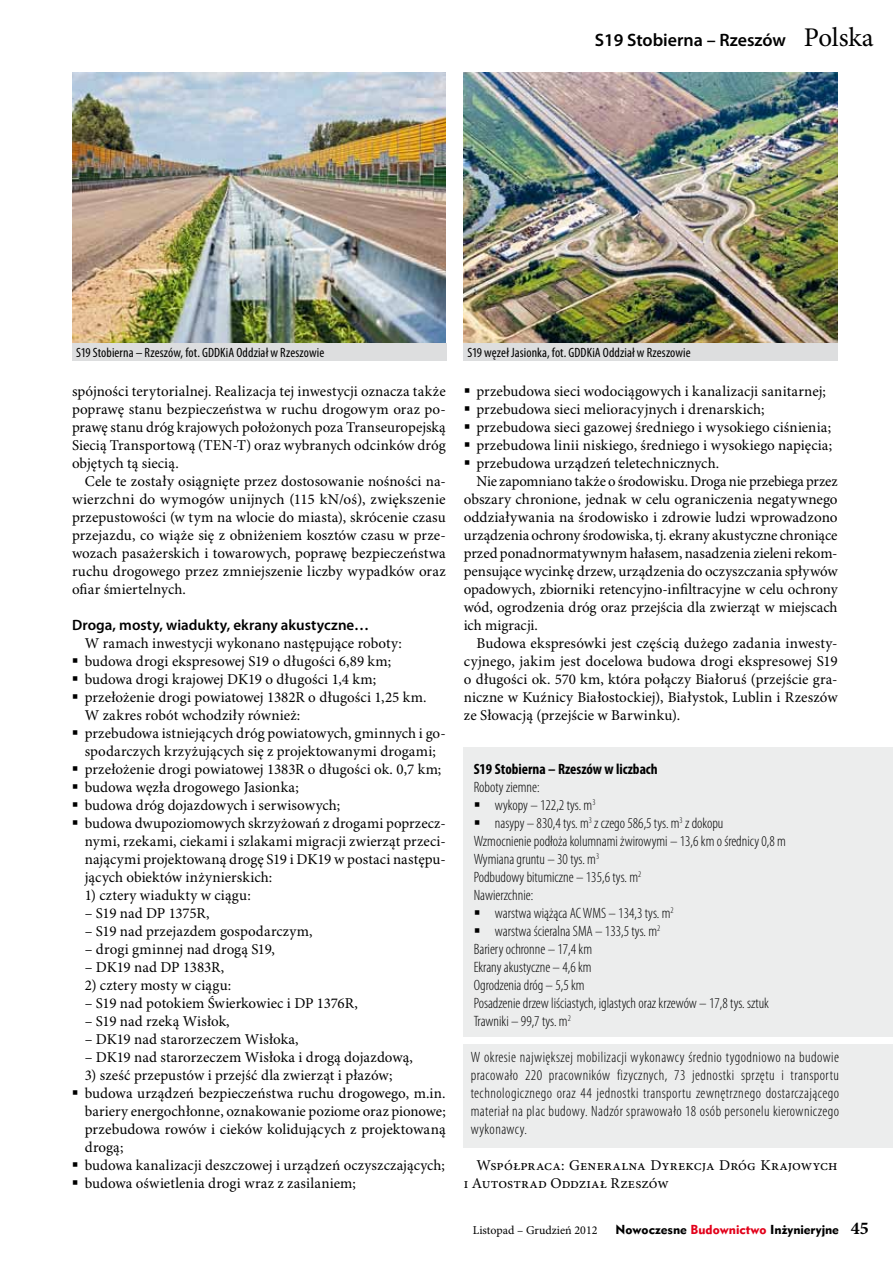
<style>
.page{position:relative;width:893px;height:1263px;background:#fff}
.page>*{position:absolute;margin:0;border:0;box-sizing:border-box;transform-origin:0 0}
.t1{font:600 18px "Myriad Pro";color:#000}
.t2{font:15px/18px "Minion Pro";letter-spacing:.005em;color:#000}
.t3{font:300 condensed 15px/18px "Myriad Pro";color:#000;text-align:justify}
.t4{font:600 15px "Myriad Pro";letter-spacing:.005em;color:#000}
.t5{font:700 condensed 15px "Myriad Pro";color:#000}
.t6{font:15px "Minion Pro";letter-spacing:-.02em;color:#000}
.t7{font:condensed 13.5px "Myriad Pro";letter-spacing:.005em;color:#000}
.t8{font:12px "Geometr 415 Blk PL";color:#000}
.t9{font:12px "Minion Pro";color:#000}
.s1{font-family:"Minion Pro";font-weight:400;font-size:27px}
.s2{color:#e2001a}
.s3{font-family:"Minion Pro";font-weight:700;font-size:18px}
</style>
<div class="page">
<div style="left:464px;top:1044px;width:429px;height:104px;background:#eceded"></div>
<div style="left:464px;top:747px;width:429px;height:290px;background:#eceded"></div>
<img style="left:72px;top:72px;width:374px;height:271px">
<div style="left:72px;top:343px;width:374px;height:17px;background:#dddedf"></div>
<img style="left:463px;top:72px;width:374px;height:271px">
<div style="left:463px;top:343px;width:374px;height:17px;background:#dddedf"></div>
<p class="t1" style="left:595px;top:30px;width:280px">S19 Stobierna – Rzeszów <span class="s1">Polska</span></p>
<p class="t7" style="left:76px;top:345px;width:250px">S19 Stobierna – Rzeszów, fot. GDDKiA Oddział w Rzeszowie</p>
<p class="t7" style="left:467px;top:345px;width:225px">S19 węzeł Jasionka, fot. GDDKiA Oddział w Rzeszowie</p>
<p class="t2" style="left:72px;top:383px;width:375px;text-align:justify">spójności terytorialnej. Realizacja tej inwestycji oznacza także poprawę stanu bezpieczeństwa w ruchu drogowym oraz po&shy;prawę stanu dróg krajowych położonych poza Transeuropejską Siecią Transportową (TEN-T) oraz wybranych odcinków dróg objętych tą siecią.</p>
<p class="t2" style="left:72px;top:473px;width:375px;text-align:justify;text-indent:13px">Cele te zostały osiągnięte przez dostosowanie nośności na&shy;wierzchni do wymogów unijnych (115 kN/oś), zwiększenie przepustowości (w tym na wlocie do miasta), skrócenie czasu przejazdu, co wiąże się z obniżeniem kosztów czasu w prze&shy;wozach pasażerskich i towarowych, poprawę bezpieczeństwa ruchu drogowego przez zmniejszenie liczby wypadków oraz ofiar śmiertelnych.</p>
<p class="t4" style="left:72px;top:617px;width:299px">Droga, mosty, wiadukty, ekrany akustyczne…</p>
<p class="t2" style="left:85px;top:635px;width:363px">W ramach inwestycji wykonano następujące roboty: budowa drogi ekspresowej S19 o długości 6,89 km;<br>budowa drogi krajowej DK19 o długości 1,4 km; przełożenie drogi powiatowej 1382R o długości 1,25 km.<br>W zakres robót wchodziły również:<br>przebudowa istniejących dróg powiatowych, gminnych i go&shy;spodarczych krzyżujących się z projektowanymi drogami; przełożenie drogi powiatowej 1383R o długości ok. 0,7 km; budowa węzła drogowego Jasionka;<br>budowa dróg dojazdowych i serwisowych;<br>budowa dwupoziomowych skrzyżowań z drogami poprzecz&shy;nymi, rzekami, ciekami i szlakami migracji zwierząt przeci&shy;nającymi projektowaną drogę S19 i DK19 w postaci następu&shy;jących obiektów inżynierskich:</p>
<p class="t2" style="left:85px;top:887px;width:168px">1) cztery wiadukty w ciągu:</p>
<p class="t6" style="left:85px;top:904px;width:126px">– S19 nad DP 1375R,</p>
<p class="t2" style="left:85px;top:923px;width:229px">– S19 nad przejazdem gospodarczym,</p>
<p class="t2" style="left:85px;top:941px;width:192px">– drogi gminnej nad drogą S19,</p>
<p class="t2" style="left:85px;top:959px;width:141px">– DK19 nad DP 1383R,</p>
<p class="t2" style="left:85px;top:977px;width:148px">2) cztery mosty w ciągu:</p>
<p class="t2" style="left:85px;top:995px;width:275px">– S19 nad potokiem Świerkowiec i DP 1376R,</p>
<p class="t2" style="left:85px;top:1013px;width:146px">– S19 nad rzeką Wisłok,</p>
<p class="t2" style="left:85px;top:1031px;width:215px">– DK19 nad starorzeczem Wisłoka,</p>
<p class="t2" style="left:85px;top:1049px;width:330px">– DK19 nad starorzeczem Wisłoka i drogą dojazdową,</p>
<p class="t2" style="left:85px;top:1067px;width:363px">3) sześć przepustów i przejść dla zwierząt i płazów;<br>budowa urządzeń bezpieczeństwa ruchu drogowego, m.in. bariery energochłonne, oznakowanie poziome oraz pionowe; przebudowa rowów i cieków kolidujących z projektowaną drogą;<br>budowa kanalizacji deszczowej i urządzeń oczyszczających; budowa oświetlenia drogi wraz z zasilaniem;</p>
<p class="t2" style="left:476px;top:383px;width:351px">przebudowa sieci wodociągowych i kanalizacji sanitarnej;</p>
<p class="t2" style="left:476px;top:401px;width:290px">przebudowa sieci melioracyjnych i drenarskich;</p>
<p class="t2" style="left:476px;top:419px;width:356px">przebudowa sieci gazowej średniego i wysokiego ciśnienia;</p>
<p class="t2" style="left:476px;top:437px;width:357px">przebudowa linii niskiego, średniego i wysokiego napięcia;</p>
<p class="t2" style="left:476px;top:455px;width:244px">przebudowa urządzeń teletechnicznych.</p>
<p class="t2" style="left:477px;top:473px;width:363px">Nie zapomniano także o środowisku. Droga nie przebiega przez</p>
<p class="t2" style="left:464px;top:491px;width:375px">obszary chronione, jednak w celu ograniczenia negatywnego</p>
<p class="t2" style="left:464px;top:509px;width:375px">oddziaływania na środowisko i zdrowie ludzi wprowadzono</p>
<p class="t2" style="left:464px;top:527px;width:375px">urządzenia ochrony środowiska, tj. ekrany akustyczne chroniące</p>
<p class="t2" style="left:464px;top:545px;width:375px">przed ponadnormatywnym hałasem, nasadzenia zieleni rekom-</p>
<p class="t2" style="left:464px;top:563px;width:375px">pensujące wycinkę drzew, urządzenia do oczyszczania spływów</p>
<p class="t2" style="left:464px;top:581px;width:375px">opadowych, zbiorniki retencyjno-infiltracyjne w celu ochrony</p>
<p class="t2" style="left:464px;top:599px;width:375px">wód, ogrodzenia dróg oraz przejścia dla zwierząt w miejscach</p>
<p class="t2" style="left:464px;top:617px;width:76px">ich migracji.</p>
<p class="t2" style="left:477px;top:635px;width:363px">Budowa ekspresówki jest częścią dużego zadania inwesty-</p>
<p class="t2" style="left:464px;top:653px;width:375px">cyjnego, jakim jest docelowa budowa drogi ekspresowej S19</p>
<p class="t2" style="left:464px;top:671px;width:375px">o długości ok. 570 km, która połączy Białoruś (przejście gra-</p>
<p class="t2" style="left:464px;top:689px;width:375px">niczne w Kuźnicy Białostockiej), Białystok, Lublin i Rzeszów</p>
<p class="t2" style="left:464px;top:707px;width:218px">ze Słowacją (przejście w Barwinku).</p>
<p class="t5" style="left:474px;top:761px;width:186px">S19 Stobierna – Rzeszów w liczbach</p>
<p class="t3" style="left:474px;top:778px;width:67px">Roboty ziemne:</p>
<p class="t3" style="left:495px;top:796px;width:102px">wykopy – 122,2 tys. m<sup>3</sup></p>
<p class="t3" style="left:495px;top:814px;width:230px">nasypy – 830,4 tys. m<sup>3</sup> z czego 586,5 tys. m<sup>3</sup> z dokopu</p>
<p class="t3" style="left:474px;top:832px;width:314px">Wzmocnienie podłoża kolumnami żwirowymi – 13,6 km o średnicy 0,8 m</p>
<p class="t3" style="left:474px;top:850px;width:127px">Wymiana gruntu – 30 tys. m<sup>3</sup></p>
<p class="t3" style="left:474px;top:868px;width:169px">Podbudowy bitumiczne – 135,6 tys. m<sup>2</sup></p>
<p class="t3" style="left:474px;top:886px;width:61px">Nawierzchnie:</p>
<p class="t3" style="left:495px;top:904px;width:180px">warstwa wiążąca AC WMS – 134,3 tys. m<sup>2</sup></p>
<p class="t3" style="left:495px;top:922px;width:167px">warstwa ścieralna SMA – 133,5 tys. m<sup>2</sup></p>
<p class="t3" style="left:474px;top:940px;width:120px">Bariery ochronne – 17,4 km</p>
<p class="t3" style="left:474px;top:958px;width:119px">Ekrany akustyczne – 4,6 km</p>
<p class="t3" style="left:474px;top:976px;width:112px">Ogrodzenia dróg – 5,5 km</p>
<p class="t3" style="left:474px;top:994px;width:297px">Posadzenie drzew liściastych, iglastych oraz krzewów – 17,8 tys. sztuk</p>
<p class="t3" style="left:474px;top:1012px;width:99px">Trawniki – 99,7 tys. m<sup>2</sup></p>
<p class="t3" style="left:471px;top:1048px;width:370px">W okresie największej mobilizacji wykonawcy średnio tygodniowo na budowie pracowało 220 pracowników fizycznych, 73 jednostki sprzętu i transportu technologicznego oraz 44 jednostki transportu zewnętrznego dostarczającego materiał na plac budowy. Nadzór sprawowało 18 osób personelu kierowniczego wykonawcy.</p>
<p class="t2" style="left:464px;top:1157px;width:375px;text-indent:13px">Współpraca: Generalna Dyrekcja Dróg Krajowych i Autostrad Oddział Rzeszów</p>
<p class="t9" style="left:473px;top:1223px;width:126px">Listopad – Grudzień 2012</p>
<p class="t8" style="left:616px;top:1221px;width:255px">Nowoczesne <span class="s2">Budownictwo</span> Inżynieryjne <span class="s3">45</span></p>
</div>
